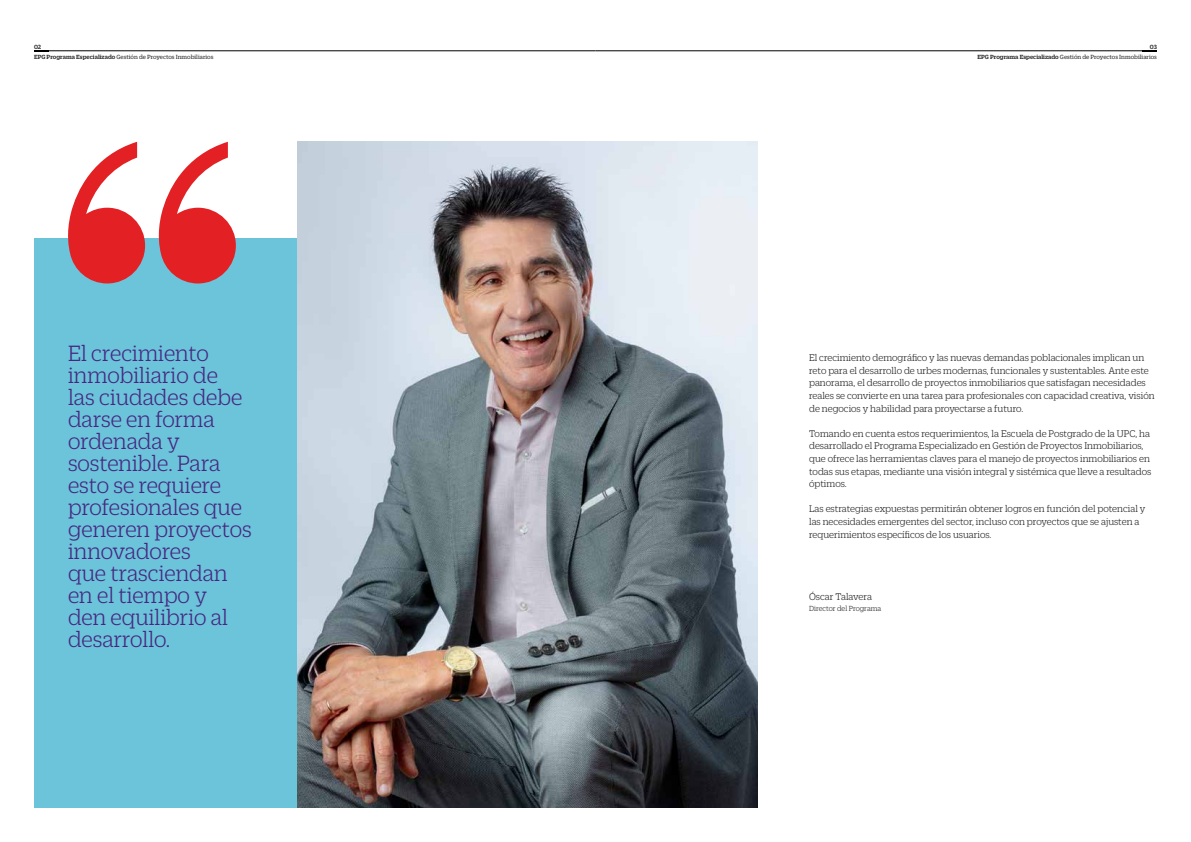
<style>
.page{position:relative;width:1191px;height:842px;background:#fff}
.page>*{position:absolute;margin:0;border:0;box-sizing:border-box;transform-origin:0 0}
.t1{font:300 24px/22px "Zizou Slab";color:#472682}
.t2{font:300 10.5px/12.6px "Zizou Slab";color:#221f20}
.t3{font:300 8px "Zizou Slab";color:#221f20}
.t4{font:6.5px/9.3px "Zizou Slab";color:#221f20}
.t5{font:500 6.5px "Zizou Slab";color:#221f20}
.s1{font-weight:500}
</style>
<div class="page">
<hr style="left:595px;top:51px;width:562px;height:1px;background:#000">
<hr style="left:34px;top:51px;width:561px;height:1px;background:#000">
<div style="left:34px;top:238px;width:264px;height:570px;background:#6bc4d9"></div>
<svg style="left:68px;top:142px;width:77px;height:141px"></svg>
<svg style="left:158px;top:142px;width:78px;height:141px"></svg>
<img style="left:298px;top:142px;width:459px;height:666px">
<p class="t4" style="left:34px;top:42px;width:181px"><span class="s1">02<br>EPG Programa Especializado</span> Gestión de Proyectos Inmobiliarios</p>
<p class="t4" style="left:977px;top:51px;width:181px"><span class="s1">EPG Programa Especializado</span> Gestión de Proyectos Inmobiliarios</p>
<p class="t5" style="left:1149px;top:43px;width:9px">03</p>
<h1 class="t1" style="left:68px;top:340px;width:185px">El crecimiento inmobiliario de<br>las ciudades debe darse en forma ordenada y sostenible. Para esto se requiere profesionales que generen proyectos innovadores<br>que trasciendan en el tiempo y<br>den equilibrio al desarrollo.</h1>
<p class="t2" style="left:809px;top:351px;width:347px">El crecimiento demográfico y las nuevas demandas poblacionales implican un reto para el desarrollo de urbes modernas, funcionales y sustentables. Ante este panorama, el desarrollo de proyectos inmobiliarios que satisfagan necesidades reales se convierte en una tarea para profesionales con capacidad creativa, visión de negocios y habilidad para proyectarse a futuro.</p>
<p class="t2" style="left:809px;top:426px;width:344px">Tomando en cuenta estos requerimientos, la Escuela de Postgrado de la UPC, ha desarrollado el Programa Especializado en Gestión de Proyectos Inmobiliarios, que ofrece las herramientas claves para el manejo de proyectos inmobiliarios en todas sus etapas, mediante una visión integral y sistémica que lleve a resultados óptimos.</p>
<p class="t2" style="left:809px;top:502px;width:338px">Las estrategias expuestas permitirán obtener logros en función del potencial y las necesidades emergentes del sector, incluso con proyectos que se ajusten a requerimientos específicos de los usuarios.</p>
<p class="t2" style="left:809px;top:590px;width:64px">Óscar Talavera</p>
<p class="t3" style="left:809px;top:603px;width:74px">Director del Programa</p>
</div>
